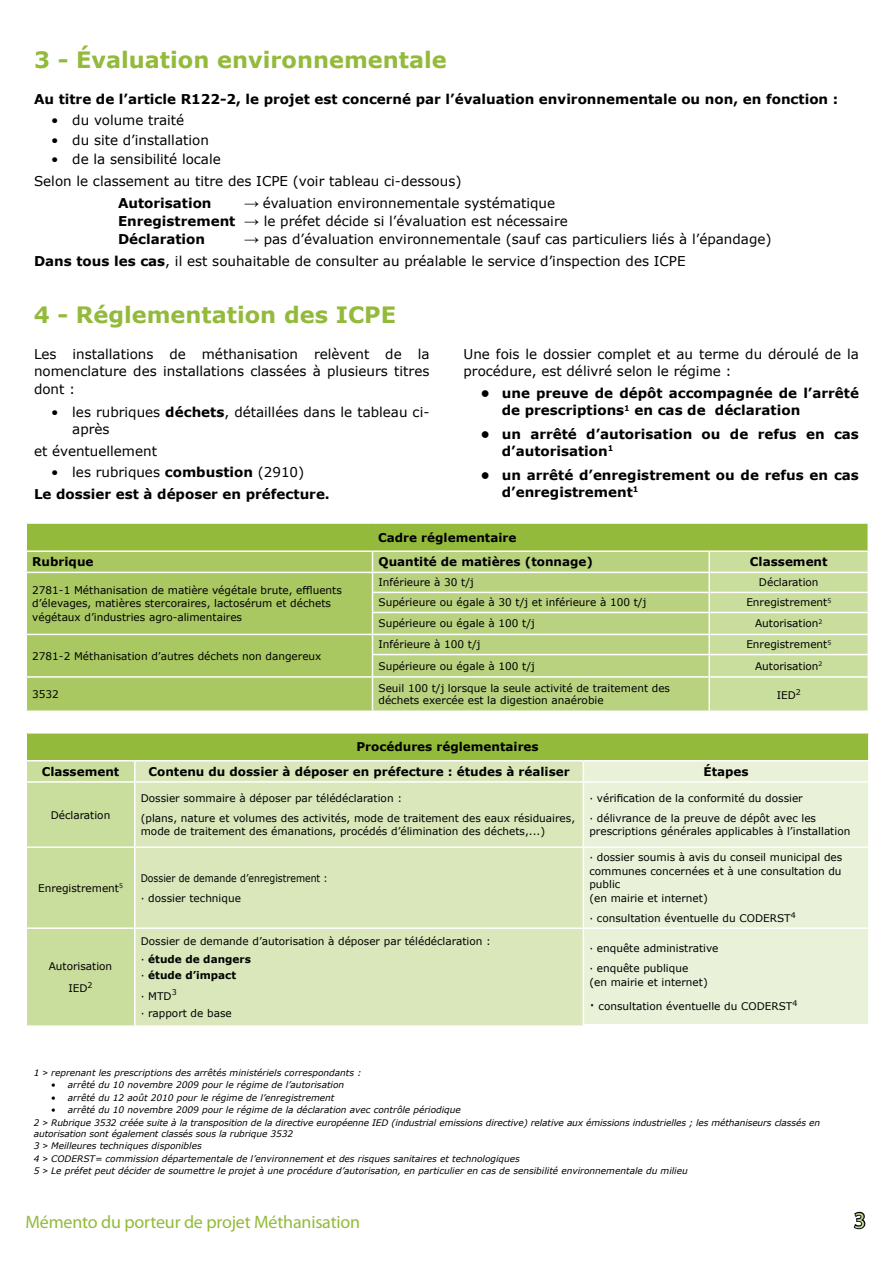
<style>
.page{position:relative;width:893px;height:1263px;background:#fff}
.page>*{position:absolute;margin:0;border:0;box-sizing:border-box;transform-origin:0 0}
.t1{font:700 22.5px "Verdana";color:#93ba3b}
.t2{font:22.5px "Myriad Pro";color:#c9dd9d}
.t3{font:18px "Myriad Pro";letter-spacing:-.01em;color:#93ba3b}
.t4{font:13.5px/17.2px "Verdana";color:#000}
.t5{font:700 13.5px/17.2px "Verdana";color:#000}
.t6{font:700 12px "Verdana";color:#000}
.t7{font:10.5px/13.5px "Verdana";color:#000}
.t8{font:10.5px/20px "Verdana";color:#000;scale:.89 1}
.t9{font:700 10.5px/20.4px "Verdana";color:#000}
.t10{font:italic 9px/12.6px "Verdana";color:#000}
.s1{font-family:"Arial";font-weight:700;font-size:15px}
.s2{font-weight:700}
.s3{font-weight:400}
.s4{font-size:15px}
.s5{font-family:"Arial";font-style:normal}
</style>
<div class="page">
<div style="left:26px;top:733px;width:843px;height:28px;background:#93ba3b"></div>
<div style="left:136px;top:761px;width:447px;height:264px;background:#d9e7ba"></div>
<div style="left:584px;top:761px;width:284px;height:263px;background:#e9f1d8"></div>
<hr style="left:135px;top:781px;width:448px;height:2px;background:#fff">
<hr style="left:135px;top:846px;width:448px;height:2px;background:#fff">
<hr style="left:135px;top:927px;width:448px;height:2px;background:#fff">
<hr style="left:583px;top:781px;width:287px;height:2px;background:#fff">
<hr style="left:583px;top:846px;width:287px;height:2px;background:#fff">
<hr style="left:583px;top:927px;width:287px;height:2px;background:#fff">
<svg style="left:26px;top:733px;width:109px;height:293px;background:#c6db97"></svg>
<hr style="left:868px;top:733px;width:2px;height:27px;background:#fff">
<hr style="left:26px;top:760px;width:109px;height:1px;background:#fff">
<hr style="left:135px;top:760px;width:448px;height:1px;background:#fff">
<hr style="left:583px;top:760px;width:287px;height:1px;background:#fff">
<div style="left:26px;top:523px;width:842px;height:28px;background:#93ba3b"></div>
<div style="left:27px;top:552px;width:345px;height:158px;background:#a9c862"></div>
<div style="left:373px;top:552px;width:335px;height:158px;background:#b9d280"></div>
<hr style="left:26px;top:676px;width:346px;height:2px;background:#fff">
<hr style="left:372px;top:654px;width:337px;height:1px;background:#fff">
<hr style="left:372px;top:676px;width:337px;height:2px;background:#fff">
<hr style="left:26px;top:572px;width:346px;height:1px;background:#fff">
<hr style="left:372px;top:572px;width:337px;height:1px;background:#fff">
<hr style="left:372px;top:592px;width:337px;height:1px;background:#fff">
<hr style="left:372px;top:612px;width:337px;height:1px;background:#fff">
<hr style="left:26px;top:634px;width:346px;height:1px;background:#fff">
<hr style="left:372px;top:634px;width:337px;height:1px;background:#fff">
<hr style="left:26px;top:522px;width:346px;height:2px;background:#fff">
<svg style="left:26px;top:524px;width:1px;height:131px"></svg>
<hr style="left:372px;top:522px;width:337px;height:2px;background:#fff">
<hr style="left:709px;top:522px;width:160px;height:2px;background:#fff">
<hr style="left:867px;top:524px;width:2px;height:26px;background:#fff">
<hr style="left:26px;top:550px;width:346px;height:2px;background:#fff">
<hr style="left:372px;top:550px;width:337px;height:2px;background:#fff">
<hr style="left:709px;top:550px;width:160px;height:2px;background:#fff">
<svg style="left:708px;top:551px;width:160px;height:160px;background:#ccdfa3"></svg>
<svg style="left:853px;top:1211px;width:13px;height:19px"></svg>
<h1 class="t1" style="left:34px;top:44px;width:414px">3 - Évaluation environnementale</h1>
<p class="t5" style="left:34px;top:90px;width:806px">Au titre de l’article R122-2, le projet est concerné par l’évaluation environnementale ou non, en fonction :</p>
<p class="t4" style="left:51px;top:112px;width:135px">• du volume traité</p>
<p class="t4" style="left:51px;top:131px;width:159px">• du site d’installation</p>
<p class="t4" style="left:34px;top:148px;width:429px;line-height:22.2px;text-indent:17px">• de la sensibilité locale<br>Selon le classement au titre des ICPE (voir tableau ci-dessous)</p>
<p class="t5" style="left:118px;top:194px;width:95px">Autorisation</p>
<p class="t4" style="left:118px;top:194px;width:451px;line-height:17.7px;text-indent:126px"><span class="s1">→</span> évaluation environnementale systématique<br><span class="s2">Enregistrement</span> <span class="s1">→</span> le préfet décide si l’évaluation est nécessaire<br><span class="s2">Déclaration</span></p>
<p class="t4" style="left:34px;top:228px;width:739px;line-height:22.2px;text-indent:210px"><span class="s1">→</span> pas d’évaluation environnementale (sauf cas particuliers liés à l’épandage)<br><span class="s2">Dans tous les cas</span>, il est souhaitable de consulter au préalable le service d’inspection des ICPE</p>
<h1 class="t1" style="left:34px;top:299px;width:364px">4 - Réglementation des ICPE</h1>
<p class="t4" style="left:34px;top:345px;width:397px;text-align:justify">Les installations de méthanisation relèvent de la nomenclature des installations classées à plusieurs titres dont :</p>
<p class="t4" style="left:72px;top:403px;width:359px;text-indent:-21px">• les rubriques <span class="s2">déchets</span>, détaillées dans le tableau ci&shy;après</p>
<p class="t4" style="left:34px;top:442px;width:125px">et éventuellement</p>
<p class="t5" style="left:34px;top:461px;width:297px;line-height:21.5px;text-indent:17px"><span class="s3">• les rubriques</span> combustion <span class="s3">(2910)<br></span>Le dossier est à déposer en préfecture.</p>
<p class="t4" style="left:463px;top:345px;width:397px">Une fois le dossier complet et au terme du déroulé de la procédure, est délivré selon le régime :</p>
<p class="t5" style="left:502px;top:384px;width:359px;text-indent:-21px">• une preuve de dépôt accompagnée de l’arrêté de prescriptions<sup>1</sup> en cas de déclaration</p>
<p class="t5" style="left:502px;top:425px;width:359px;text-indent:-21px">• un arrêté d’autorisation ou de refus en cas d’autorisation<sup>1</sup></p>
<p class="t5" style="left:502px;top:466px;width:359px;text-indent:-21px">• un arrêté d’enregistrement ou de refus en cas d’enregistrement<sup>1</sup></p>
<p class="t6" style="left:378px;top:529px;width:140px">Cadre réglementaire</p>
<p class="t6" style="left:32px;top:553px;width:63px">Rubrique</p>
<p class="t6" style="left:378px;top:553px;width:216px">Quantité de matières (tonnage)</p>
<p class="t6" style="left:750px;top:553px;width:79px">Classement</p>
<p class="t7" style="left:32px;top:583px;width:311px">2781-1 Méthanisation de matière végétale brute, effluents d’élevages, matières stercoraires, lactosérum et déchets végétaux d’industries agro-alimentaires</p>
<p class="t7" style="left:378px;top:576px;width:97px">Inférieure à 30 t/j</p>
<p class="t7" style="left:759px;top:576px;width:61px">Déclaration</p>
<p class="t7" style="left:378px;top:596px;width:269px">Supérieure ou égale à 30 t/j et inférieure à 100 t/j</p>
<p class="t7" style="left:746px;top:596px;width:86px">Enregistrement<sup>5</sup></p>
<p class="t7" style="left:378px;top:617px;width:158px">Supérieure ou égale à 100 t/j</p>
<p class="t7" style="left:755px;top:617px;width:69px">Autorisation<sup>2</sup></p>
<p class="t7" style="left:32px;top:649px;width:291px">2781-2 Méthanisation d’autres déchets non dangereux</p>
<p class="t7" style="left:378px;top:638px;width:103px">Inférieure à 100 t/j</p>
<p class="t7" style="left:746px;top:638px;width:86px">Enregistrement<sup>5</sup></p>
<p class="t7" style="left:378px;top:659px;width:158px">Supérieure ou égale à 100 t/j</p>
<p class="t7" style="left:755px;top:659px;width:69px">Autorisation<sup>2</sup></p>
<p class="t7" style="left:32px;top:687px;width:28px">3532</p>
<p class="t7" style="left:378px;top:682px;width:293px;line-height:12.6px">Seuil 100 t/j lorsque la seule activité de traitement des déchets exercée est la digestion anaérobie</p>
<p class="t7" style="left:777px;top:688px;width:26px">IED<sup>2</sup></p>
<p class="t6" style="left:356px;top:738px;width:184px">Procédures réglementaires</p>
<p class="t6" style="left:42px;top:763px;width:79px">Classement</p>
<p class="t6" style="left:148px;top:763px;width:423px">Contenu du dossier à déposer en préfecture : études à réaliser</p>
<p class="t6" style="left:703px;top:763px;width:47px">Étapes</p>
<p class="t7" style="left:51px;top:808px;width:61px">Déclaration</p>
<p class="t7" style="left:589px;top:788px;width:228px;line-height:20px">· vérification de la conformité du dossier<br>· délivrance de la preuve de dépôt avec les</p>
<p class="t7" style="left:589px;top:825px;width:262px">prescriptions générales applicables à l’installation</p>
<p class="t7" style="left:141px;top:788px;width:436px;line-height:20px">Dossier sommaire à déposer par télédéclaration :<br>(plans, nature et volumes des activités, mode de traitement des eaux résiduaires,</p>
<p class="t7" style="left:141px;top:825px;width:406px">mode de traitement des émanations, procédés d’élimination des déchets,...)</p>
<p class="t7" style="left:38px;top:881px;width:86px">Enregistrement<sup>5</sup></p>
<p class="t8" style="left:141px;top:868px;width:212px">Dossier de demande d’enregistrement : · dossier technique</p>
<p class="t7" style="left:49px;top:955px;width:65px;line-height:22.6px;text-align:center">Autorisation<br>IED<sup>2</sup></p>
<p class="t7" style="left:141px;top:932px;width:352px;line-height:17.7px">Dossier de demande d’autorisation à déposer par télédéclaration : · <span class="s2">étude de dangers</span></p>
<p class="t9" style="left:141px;top:965px;width:97px"><span class="s3">·</span> étude d’impact <span class="s3">· MTD</span><sup>3</sup></p>
<p class="t7" style="left:141px;top:1006px;width:92px">· rapport de base</p>
<p class="t7" style="left:589px;top:850px;width:254px">· dossier soumis à avis du conseil municipal des communes concernées et à une consultation du public<br>(en mairie et internet)</p>
<p class="t7" style="left:589px;top:911px;width:208px">· consultation éventuelle du CODERST<sup>4</sup></p>
<p class="t7" style="left:589px;top:938px;width:131px;line-height:20px">· enquête administrative · enquête publique</p>
<p class="t7" style="left:589px;top:975px;width:120px">(en mairie et internet)</p>
<p class="t7" style="left:589px;top:999px;width:209px"><span class="s4">·</span> consultation éventuelle du CODERST<sup>4</sup></p>
<p class="t10" style="left:34px;top:1066px;width:329px">1 <span class="s5">&gt;</span> reprenant les prescriptions des arrêtés ministériels correspondants :</p>
<p class="t10" style="left:51px;top:1078px;width:295px">• arrêté du 10 novembre 2009 pour le régime de l’autorisation</p>
<p class="t10" style="left:51px;top:1091px;width:285px">• arrêté du 12 août 2010 pour le régime de l’enregistrement</p>
<p class="t10" style="left:34px;top:1104px;width:788px;text-indent:17px">• arrêté du 10 novembre 2009 pour le régime de la déclaration avec contrôle périodique<br>2 <span class="s5">&gt;</span> Rubrique 3532 créée suite à la transposition de la directive européenne IED (industrial emissions directive) relative aux émissions industrielles ; les méthaniseurs classés en</p>
<p class="t10" style="left:34px;top:1127px;width:655px">autorisation sont également classés sous la rubrique 3532<br>3 <span class="s5">&gt;</span> Meilleures techniques disponibles<br>4 <span class="s5">&gt;</span> CODERST= commission départementale de l’environnement et des risques sanitaires et technologiques<br>5 <span class="s5">&gt;</span> Le préfet peut décider de soumettre le projet à une procédure d’autorisation, en particulier en cas de sensibilité environnementale du milieu</p>
<h2 class="t3" style="left:26px;top:1211px;width:336px">Mémento du porteur de projet Méthanisation</h2>
<h1 class="t2" style="left:854px;top:1206px;width:13px">3</h1>
</div>
